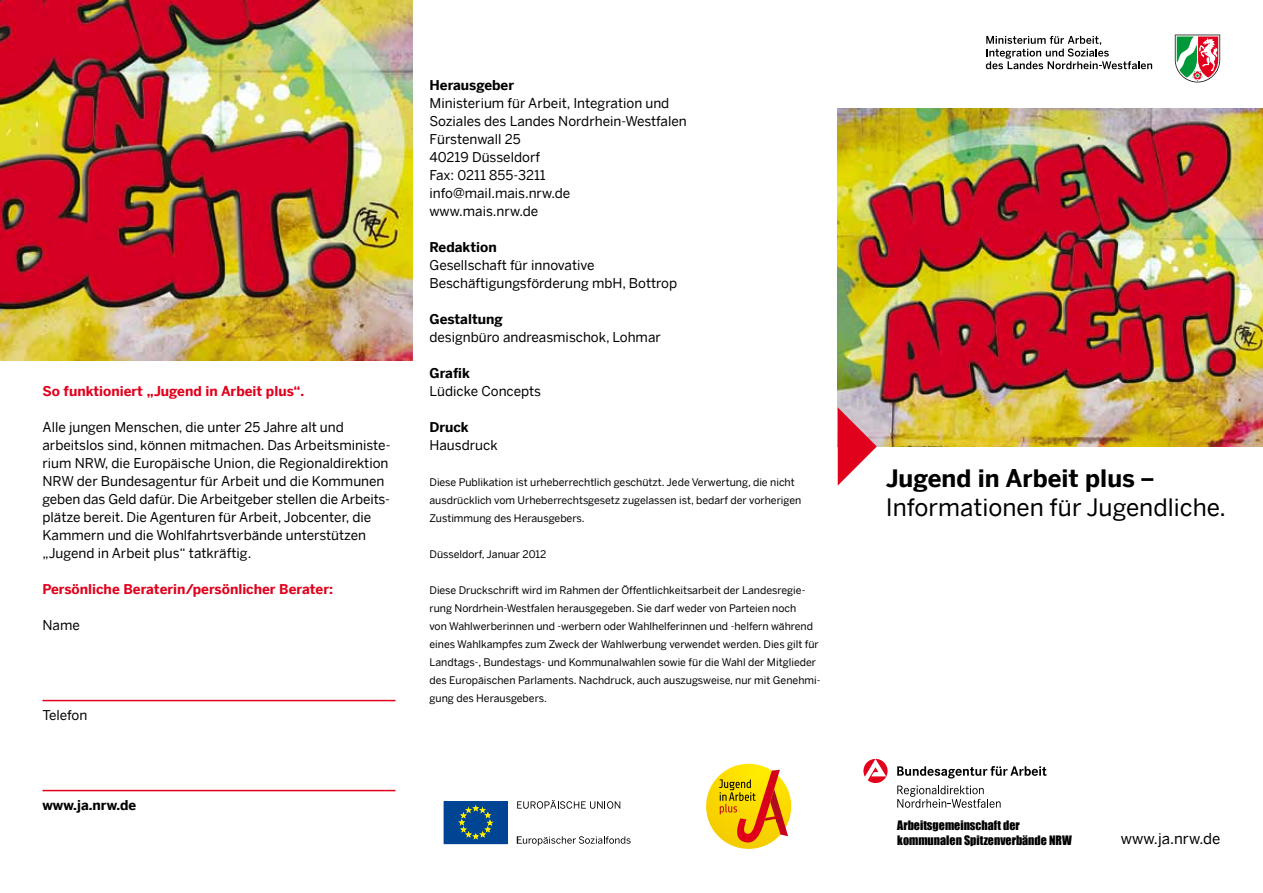
<style>
.page{position:relative;width:1263px;height:893px;background:#fff}
.page>*{position:absolute;margin:0;border:0;box-sizing:border-box;transform-origin:0 0}
.t1{font:24px/28.8px "Benton Sans";color:#000}
.t2{font:15px "Benton Sans";color:#000}
.t3{font:13.5px/18px "Benton Sans";color:#000}
.t4{font:700 13.5px "Benton Sans";color:#e1011c}
.t5{font:700 13.5px "Benton Sans";color:#000}
.t6{font:12px/14.4px "Impact";color:#000}
.t7{font:10.5px/18px "Benton Sans";color:#000}
.s1{font-weight:700}
.s2{font-family:"Helvetica";font-weight:900;font-stretch:condensed}
</style>
<div class="page">
<img style="left:838px;top:108px;width:425px;height:338px">
<svg style="left:706px;top:764px;width:85px;height:85px"></svg>
<svg style="left:719px;top:770px;width:69px;height:75px;background:#e8a515"></svg>
<img style="left:0;top:0;width:412px;height:360px">
<svg style="left:838px;top:407px;width:39px;height:79px"></svg>
<hr style="left:507px;top:802px;width:1px;height:42px;background:#004494">
<svg style="left:517px;top:800px;width:103px;height:9px"></svg>
<svg style="left:517px;top:836px;width:114px;height:10px"></svg>
<div style="left:444px;top:802px;width:63px;height:42px;background:#004494"></div>
<div style="left:444px;top:801px;width:63px;height:43px;border:1px solid #004494"></div>
<svg style="left:459px;top:806px;width:34px;height:33px"></svg>
<hr style="left:43px;top:700px;width:352px;height:1px;background:#e1011c">
<hr style="left:43px;top:790px;width:352px;height:1px;background:#e1011c">
<svg style="left:1175px;top:35px;width:45px;height:47px"></svg>
<svg style="left:986px;top:36px;width:166px;height:33px"></svg>
<svg style="left:897px;top:785px;width:104px;height:23px"></svg>
<svg style="left:897px;top:766px;width:149px;height:12px"></svg>
<svg style="left:863px;top:759px;width:24px;height:24px"></svg>
<p class="t4" style="left:43px;top:383px;width:263px">So funktioniert „Jugend in Arbeit plus“.</p>
<p class="t3" style="left:43px;top:418px;width:350px">Alle jungen Menschen, die unter 25 Jahre alt und arbeitslos sind, können mitmachen. Das Arbeitsministe&shy;rium NRW, die Europäische Union, die Regionaldirektion NRW der Bundesagentur für Arbeit und die Kommunen geben das Geld dafür. Die Arbeitgeber stellen die Arbeits&shy;plätze bereit. Die Agenturen für Arbeit, Jobcenter, die Kammern und die Wohlfahrtsverbände unterstützen „Jugend in Arbeit plus“ tatkräftig.</p>
<p class="t4" style="left:43px;top:581px;width:292px">Persönliche Beraterin/persönlicher Berater:</p>
<p class="t3" style="left:43px;top:616px;width:39px">Name</p>
<p class="t3" style="left:43px;top:706px;width:46px">Telefon</p>
<p class="t5" style="left:43px;top:797px;width:95px">www.ja.nrw.de</p>
<p class="t5" style="left:429px;top:77px;width:86px">Herausgeber</p>
<p class="t3" style="left:429px;top:94px;width:259px">Ministerium für Arbeit, Integration und<br>Soziales des Landes Nordrhein-Westfalen<br>Fürstenwall 25<br>40219 Düsseldorf<br>Fax: 0211 855-3211 info@mail.mais.nrw.de<br>www.mais.nrw.de</p>
<p class="t5" style="left:429px;top:239px;width:69px">Redaktion</p>
<p class="t3" style="left:429px;top:256px;width:249px">Gesellschaft für innovative<br>Beschäftigungsförderung mbH, Bottrop</p>
<p class="t5" style="left:429px;top:311px;width:75px">Gestaltung</p>
<p class="t3" style="left:429px;top:328px;width:233px">designbüro andreasmischok, Lohmar</p>
<p class="t5" style="left:429px;top:365px;width:42px">Grafik</p>
<p class="t3" style="left:429px;top:382px;width:113px">Lüdicke Concepts</p>
<p class="t5" style="left:429px;top:419px;width:41px">Druck</p>
<p class="t3" style="left:429px;top:436px;width:70px">Hausdruck</p>
<p class="t7" style="left:429px;top:473px;width:373px">Diese Publikation ist urheberrechtlich geschützt. Jede Verwertung, die nicht ausdrücklich vom Urheberrechtsgesetz zugelassen ist, bedarf der vorherigen<br>Zustimmung des Herausgebers.</p>
<p class="t7" style="left:429px;top:545px;width:118px">Düsseldorf, Januar 2012</p>
<p class="t7" style="left:429px;top:581px;width:393px">Diese Druckschrift wird im Rahmen der Öffentlichkeitsarbeit der Landesregie&shy;rung Nordrhein-Westfalen herausgegeben. Sie darf weder von Parteien noch<br>von Wahlwerberinnen und -werbern oder Wahlhelferinnen und -helfern während eines Wahlkampfes zum Zweck der Wahlwerbung verwendet werden. Dies gilt für Landtags-, Bundestags- und Kommunalwahlen sowie für die Wahl der Mitglieder des Europäischen Parlaments. Nachdruck, auch auszugsweise, nur mit Genehmi&shy;gung des Herausgebers.</p>
<h1 class="t1" style="left:886px;top:464px;width:342px"><span class="s1">Jugend in Arbeit plus</span> <span class="s2">–<br></span>Informationen für Jugendliche.</h1>
<p class="t6" style="left:897px;top:818px;width:176px">Arbeitsgemeinschaft der kommunalen Spitzenverbände NRW</p>
<p class="t2" style="left:1121px;top:829px;width:101px">www.ja.nrw.de</p>
</div>
